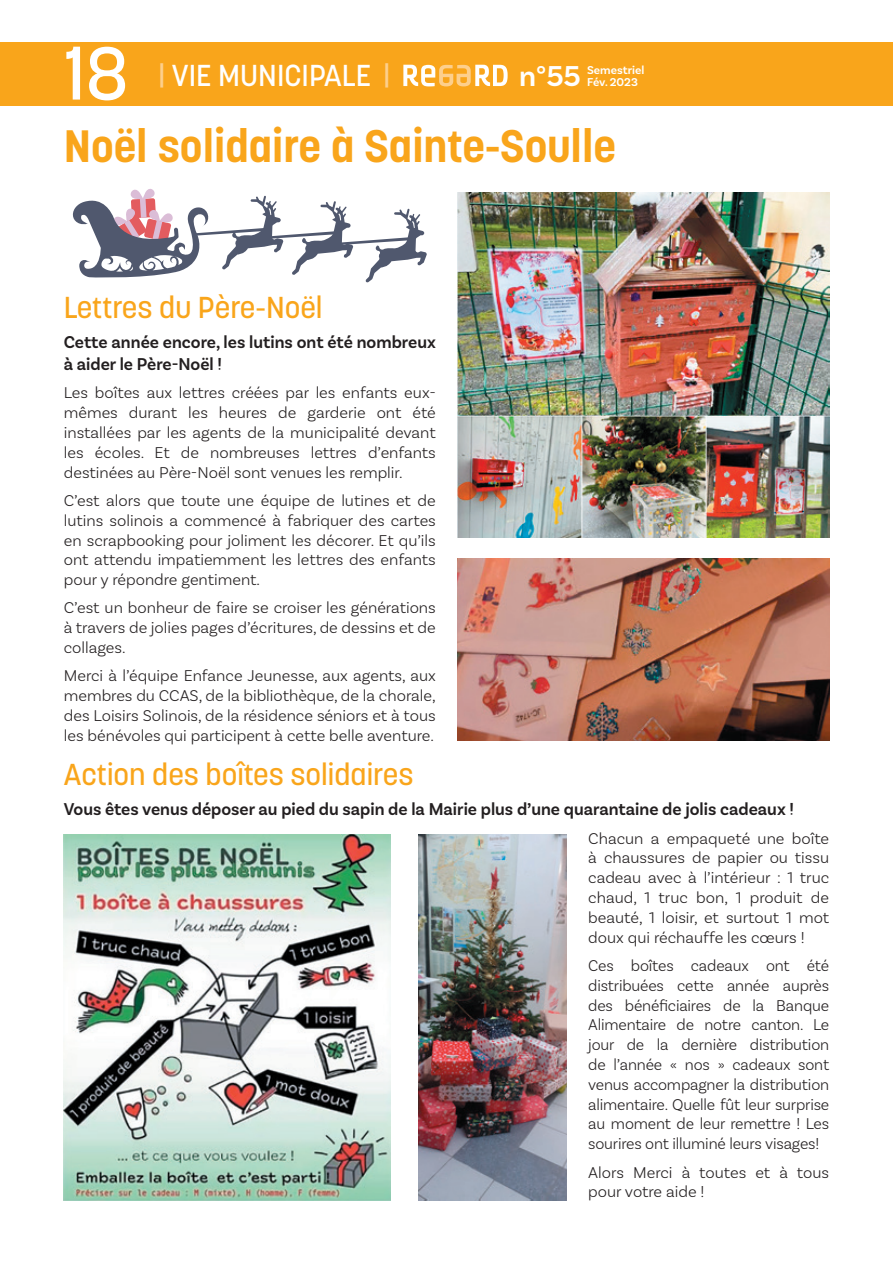
<style>
.page{position:relative;width:893px;height:1263px;background:#fff}
.page>*{position:absolute;margin:0;border:0;box-sizing:border-box;transform-origin:0 0}
.t1{font:500 75px "Korolev";color:#fff}
.t2{font:700 45px "Korolev";color:#f9a51b}
.t3{font:600 30.15px "Basic Sans";color:#fff}
.t4{font:500 30px "Korolev";color:#f9a51b}
.t5{font:500 30px "Korolev";color:#fff}
.t6{font:600 18px/21.6px "Basic Sans";color:#231f20}
.t7{font:300 16.5px/19.8px "Basic Sans";color:#231f20;text-align:justify}
.t8{font:600 12px/12px "Basic Sans";color:#fff}
.s1{color:#fdcf8c}
</style>
<div class="page">
<div style="left:0;top:43px;width:893px;height:63px;background:#f9a51b"></div>
<svg style="left:403px;top:65px;width:105px;height:21px"></svg>
<svg style="left:72px;top:188px;width:355px;height:95px"></svg>
<img style="left:457px;top:192px;width:372px;height:346px">
<img style="left:457px;top:559px;width:372px;height:181px">
<img style="left:64px;top:835px;width:327px;height:365px">
<img style="left:418px;top:835px;width:149px;height:365px">
<h1 class="t1" style="left:64px;top:26px;width:66px">18</h1>
<h3 class="t5" style="left:158px;top:57px;width:233px"><span class="s1">|</span> VIE MUNICIPALE <span class="s1">|</span></h3>
<h3 class="t3" style="left:519px;top:58px;width:63px">n°55</h3>
<p class="t8" style="left:587px;top:64px;width:59px">Semestriel<br>Fév. 2023</p>
<h2 class="t2" style="left:64px;top:117px;width:554px">Noël solidaire à Sainte-Soulle</h2>
<h3 class="t4" style="left:64px;top:289px;width:260px">Lettres du Père-Noël</h3>
<p class="t6" style="left:64px;top:332px;width:374px">Cette année encore, les lutins ont été nombreux à aider le Père-Noël !</p>
<p class="t7" style="left:64px;top:383px;width:374px">Les boîtes aux lettres créées par les enfants eux&shy;mêmes durant les heures de garderie ont été installées par les agents de la municipalité devant les écoles. Et de nombreuses lettres d’enfants destinées au Père-Noël sont venues les remplir.</p>
<p class="t7" style="left:64px;top:490px;width:374px">C’est alors que toute une équipe de lutines et de lutins solinois a commencé à fabriquer des cartes en scrapbooking pour joliment les décorer. Et qu’ils ont attendu impatiemment les lettres des enfants pour y répondre gentiment.</p>
<p class="t7" style="left:64px;top:598px;width:374px">C’est un bonheur de faire se croiser les générations à travers de jolies pages d’écritures, de dessins et de collages.</p>
<p class="t7" style="left:64px;top:666px;width:374px">Merci à l’équipe Enfance Jeunesse, aux agents, aux membres du CCAS, de la bibliothèque, de la chorale, des Loisirs Solinois, de la résidence séniors et à tous les bénévoles qui participent à cette belle aventure.</p>
<h3 class="t4" style="left:64px;top:756px;width:351px">Action des boîtes solidaires</h3>
<p class="t6" style="left:64px;top:799px;width:732px">Vous êtes venus déposer au pied du sapin de la Mairie plus d’une quarantaine de jolis cadeaux !</p>
<p class="t7" style="left:588px;top:828px;width:242px">Chacun a empaqueté une boîte à chaussures de papier ou tissu cadeau avec à l’intérieur : 1 truc chaud, 1 truc bon, 1 produit de beauté, 1 loisir, et surtout 1 mot doux qui réchauffe les cœurs !</p>
<p class="t7" style="left:588px;top:955px;width:242px">Ces boîtes cadeaux ont été distribuées cette année auprès des bénéficiaires de la Banque Alimentaire de notre canton. Le jour de la dernière distribution de l’année « nos » cadeaux sont venus accompagner la distribution alimentaire. Quelle fût leur surprise au moment de leur remettre ! Les sourires ont illuminé leurs visages!</p>
<p class="t7" style="left:588px;top:1162px;width:242px">Alors Merci à toutes et à tous pour votre aide !</p>
</div>
